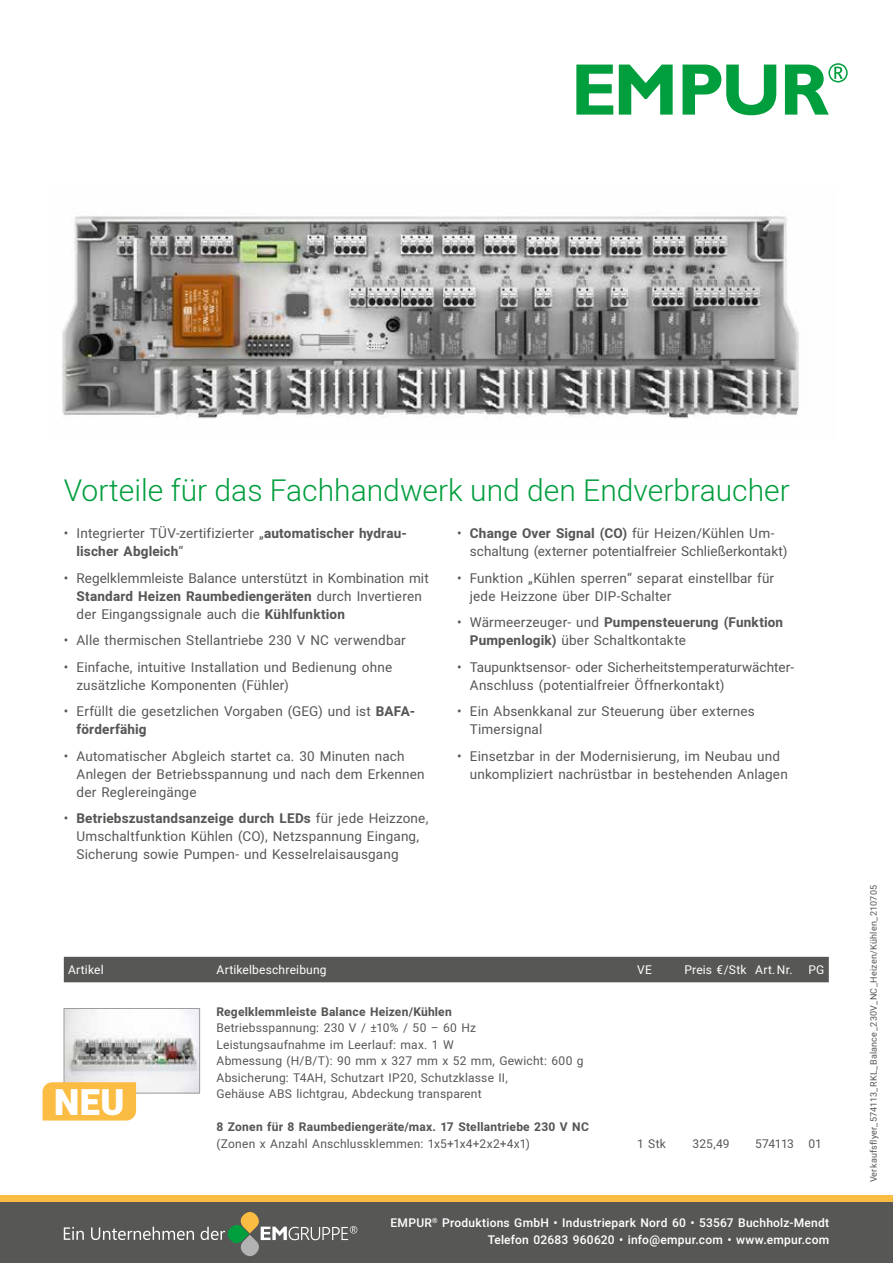
<style>
.page{position:relative;width:893px;height:1263px;background:#fff}
.page>*{position:absolute;margin:0;border:0;box-sizing:border-box;transform-origin:0 0}
.t1{font:900 36px "Heebo";color:#fff}
.t2{font:300 30px "Heebo";color:#009e3d}
.t3{font:13.5px/18px "Heebo";letter-spacing:.01em;color:#575756}
.t4{font:700 13.5px/18px "Heebo";letter-spacing:.01em;color:#575756}
.t5{font:12px/16.5px "Heebo";letter-spacing:.015em;color:#575756}
.t6{font:500 12px/16.5px "Heebo";letter-spacing:.02em;color:#fff;text-align:right}
.t7{font:700 12px "Heebo";letter-spacing:.015em;color:#575756}
.t8{font:12px "Heebo";letter-spacing:.02em;color:#fff}
.t9{font:12px "Heebo";letter-spacing:-.03em;color:#575756}
.t10{font:9px "Heebo";letter-spacing:.025em;color:#575756}
.s1{font-weight:400}
.s2{font-weight:700}
</style>
<div class="page">
<div style="left:0;top:1199px;width:893px;height:64px;background:#575756"></div>
<div style="left:0;top:1195px;width:893px;height:6px;background:#fbbc43"></div>
<svg style="left:576px;top:65px;width:37px;height:50px"></svg>
<svg style="left:619px;top:65px;width:54px;height:50px"></svg>
<svg style="left:682px;top:65px;width:94px;height:50px"></svg>
<svg style="left:785px;top:63px;width:63px;height:52px"></svg>
<img style="left:62px;top:216px;width:737px;height:203px">
<div style="left:64px;top:957px;width:765px;height:25px;background:#575756"></div>
<img style="left:66px;top:1010px;width:132px;height:81px">
<div style="left:64px;top:1008px;width:136px;height:85px;border:1px solid #9d9d9c"></div>
<div style="left:43px;top:1082px;width:93px;height:38px;background:#fbbc43"></div>
<svg style="left:64px;top:1227px;width:20px;height:13px"></svg>
<svg style="left:91px;top:1227px;width:103px;height:13px"></svg>
<svg style="left:201px;top:1212px;width:156px;height:45px"></svg>
<h2 class="t2" style="left:64px;top:470px;width:728px">Vorteile für das Fachhandwerk und den Endverbraucher</h2>
<p class="t4" style="left:77px;top:525px;width:332px;text-indent:-13px"><span class="s1">• Integrierter TÜV-zertifizierter „</span>automatischer hydrau&shy;lischer Abgleich<span class="s1">“</span></p>
<p class="t3" style="left:77px;top:569px;width:354px;text-indent:-13px">• Regelklemmleiste Balance unterstützt in Kombination mit<br><span class="s2">Standard Heizen Raumbediengeräten</span> durch Invertieren der Eingangssignale auch die <span class="s2">Kühlfunktion</span></p>
<p class="t3" style="left:64px;top:631px;width:343px">• Alle thermischen Stellantriebe 230 V NC verwendbar</p>
<p class="t3" style="left:77px;top:658px;width:317px;text-indent:-13px">• Einfache, intuitive Installation und Bedienung ohne zusätzliche Komponenten (Fühler)</p>
<p class="t3" style="left:77px;top:702px;width:340px;text-indent:-13px">• Erfüllt die gesetzlichen Vorgaben (GEG) und ist <span class="s2">BAFA&shy;förderfähig</span></p>
<p class="t3" style="left:77px;top:747px;width:350px;text-indent:-13px">• Automatischer Abgleich startet ca. 30 Minuten nach<br>Anlegen der Betriebsspannung und nach dem Erkennen der Reglereingänge</p>
<p class="t3" style="left:77px;top:809px;width:353px;text-indent:-13px">• <span class="s2">Betriebszustandsanzeige durch LEDs</span> für jede Heizzone,<br>Umschaltfunktion Kühlen (CO), Netzspannung Eingang,<br>Sicherung sowie Pumpen- und Kesselrelaisausgang</p>
<p class="t3" style="left:470px;top:524px;width:319px;text-indent:-13px">• <span class="s2">Change Over Signal (CO)</span> für Heizen/Kühlen Um&shy;schaltung (externer potentialfreier Schließerkontakt)</p>
<p class="t3" style="left:470px;top:569px;width:306px;text-indent:-13px">• Funktion „Kühlen sperren“ separat einstellbar für jede Heizzone über DIP-Schalter</p>
<p class="t3" style="left:470px;top:613px;width:315px;text-indent:-13px">• Wärmeerzeuger- und <span class="s2">Pumpensteuerung (Funktion<br>Pumpenlogik)</span> über Schaltkontakte</p>
<p class="t3" style="left:470px;top:658px;width:326px;text-indent:-13px">• Taupunktsensor- oder Sicherheitstemperaturwächter-<br>Anschluss (potentialfreier Öffnerkontakt)</p>
<p class="t3" style="left:470px;top:702px;width:286px;text-indent:-13px">• Ein Absenkkanal zur Steuerung über externes<br>Timersignal</p>
<p class="t3" style="left:470px;top:747px;width:319px;text-indent:-13px">• Einsetzbar in der Modernisierung, im Neubau und unkompliziert nachrüstbar in bestehenden Anlagen</p>
<p class="t8" style="left:68px;top:961px;width:37px">Artikel</p>
<p class="t8" style="left:216px;top:961px;width:112px">Artikelbeschreibung</p>
<p class="t8" style="left:637px;top:961px;width:16px">VE</p>
<p class="t8" style="left:684px;top:961px;width:110px">Preis €/Stk Art.Nr.</p>
<p class="t8" style="left:808px;top:961px;width:18px">PG</p>
<p class="t7" style="left:216px;top:1003px;width:237px">Regelklemmleiste Balance Heizen/Kühlen</p>
<p class="t5" style="left:216px;top:1020px;width:369px">Betriebsspannung: 230 V / ±10% / 50 – 60 Hz Leistungsaufnahme im Leerlauf: max. 1 W<br>Abmessung (H/B/T): 90 mm x 327 mm x 52 mm, Gewicht: 600 g Absicherung: T4AH, Schutzart IP20, Schutzklasse II,<br>Gehäuse ABS lichtgrau, Abdeckung transparent</p>
<p class="t7" style="left:216px;top:1118px;width:374px">8 Zonen für 8 Raumbediengeräte/max. 17 Stellantriebe 230 V NC</p>
<p class="t5" style="left:216px;top:1135px;width:315px">(Zonen x Anzahl Anschlussklemmen: 1x5+1x4+2x2+4x1)</p>
<p class="t5" style="left:637px;top:1135px;width:31px">1 Stk</p>
<p class="t5" style="left:692px;top:1135px;width:39px">325,49</p>
<p class="t9" style="left:755px;top:1135px;width:68px">574113 01</p>
<h1 class="t1" style="left:54px;top:1077px;width:72px">NEU</h1>
<p class="t6" style="left:391px;top:1215px;width:440px">EMPUR<sup>®</sup> Produktions GmbH • Industriepark Nord 60 • 53567 Buchholz-Mendt<br>Telefon 02683 960620 • info@empur.com • www.empur.com</p>
<p class="t10" style="left:867px;top:1182px;width:299px;rotate:-90deg">Verkaufsflyer_574113_RKL_Balance_230V_NC_Heizen/Kühlen_210705</p>
</div>
